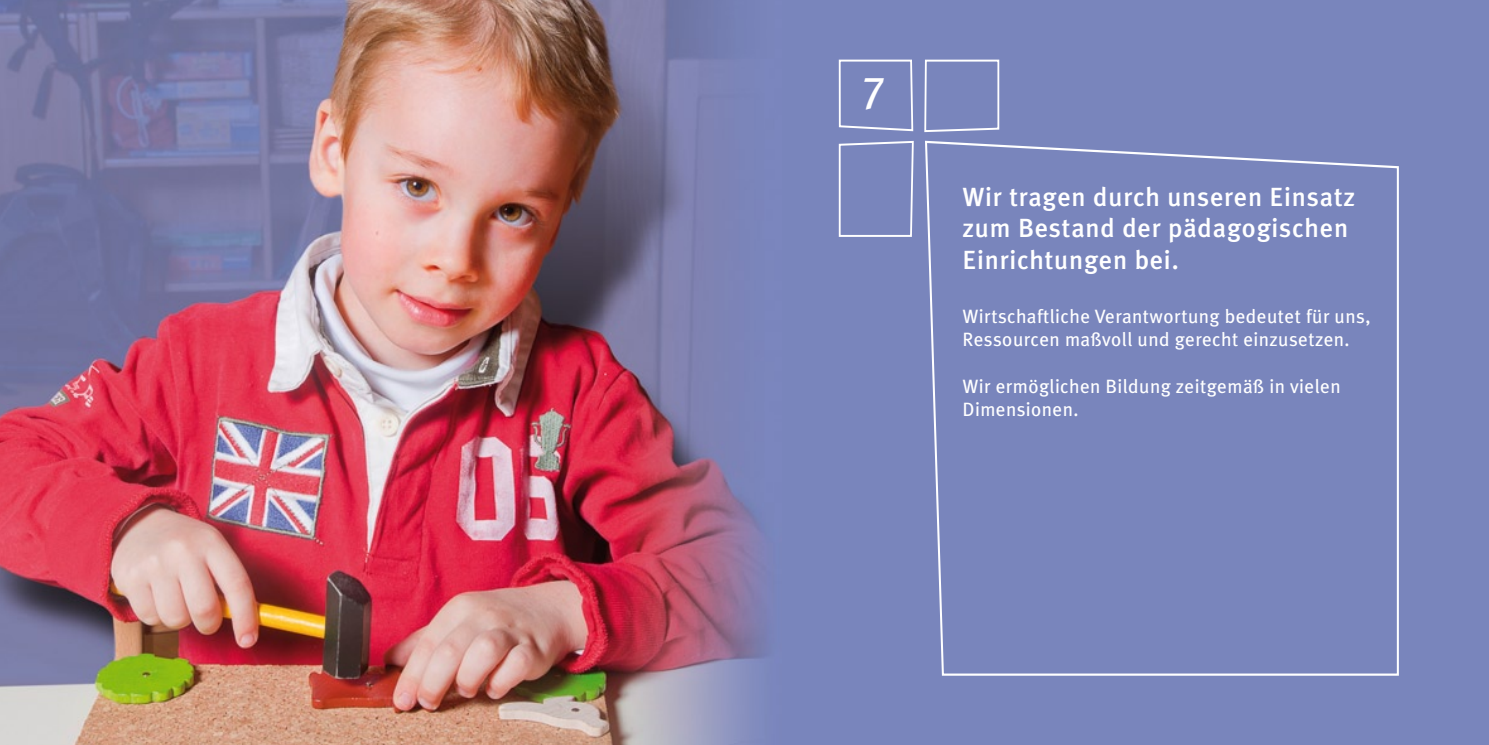
<style>
.page{position:relative;width:1489px;height:745px;background:#fff}
.page>*{position:absolute;margin:0;border:0;box-sizing:border-box;transform-origin:0 0}
.t1{font:45.5px "Meta Plus";color:#fff}
.t2{font:500 26.25px/31.5px "Meta Plus";letter-spacing:.03em;color:#fff}
.t3{font:19.25px/23.1px "Meta Plus";letter-spacing:.02em;color:#fff}
</style>
<div class="page">
<div style="left:0;top:0;width:1488px;height:744px;background:#7985bc"></div>
<img style="left:0;top:0;width:766px;height:744px">
<svg style="left:925px;top:140px;width:474px;height:536px"></svg>
<svg style="left:838px;top:59px;width:76px;height:73px"></svg>
<svg style="left:924px;top:59px;width:76px;height:74px"></svg>
<svg style="left:838px;top:140px;width:76px;height:97px"></svg>
<h1 class="t1" style="left:862px;top:59px;width:25px">7</h1>
<h2 class="t2" style="left:962px;top:180px;width:394px">Wir tragen durch unseren Einsatz zum Bestand der pädagogischen<br>Einrichtungen bei.</h2>
<p class="t3" style="left:962px;top:304px;width:409px">Wirtschaftliche Verantwortung bedeutet für uns,<br>Ressourcen maßvoll und gerecht einzusetzen.</p>
<p class="t3" style="left:962px;top:374px;width:379px">Wir ermöglichen Bildung zeitgemäß in vielen<br>Dimensionen.</p>
</div>
